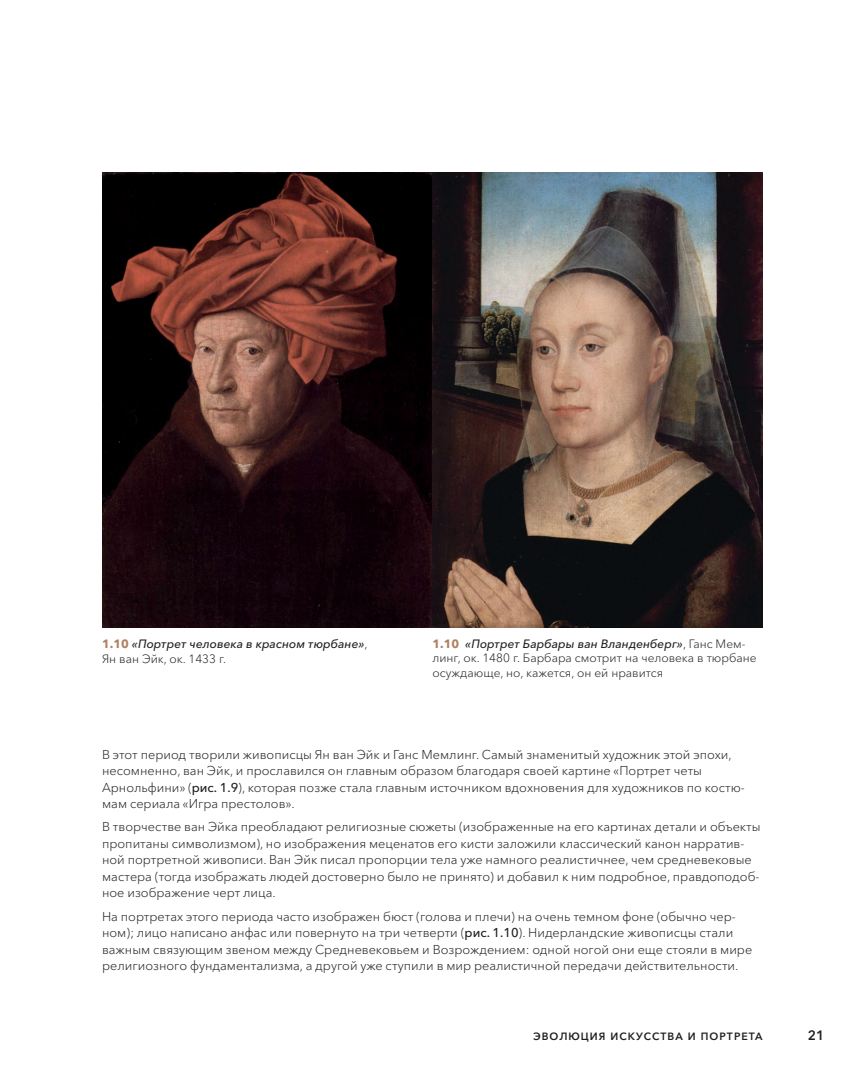
<style>
.page{position:relative;width:864px;height:1080px;background:#fff}
.page>*{position:absolute;margin:0;border:0;box-sizing:border-box;transform-origin:0 0}
.t1{font:600 13.5px "Avenir Next Cyr";color:#231f20}
.t2{font:300 12.75px/16.5px "Avenir Next Cyr";color:#231f20}
.t3{font:300 12px/14.4px "Avenir Next Cyr";color:#231f20}
.t4{font:italic 500 12px/14.4px "Avenir Next Cyr";color:#231f20}
.t5{font:600 10.5px "Avenir Next Cyr";letter-spacing:.1em;color:#231f20}
.s1{font-weight:700;font-style:normal;color:#af8163}
.s2{font-weight:300;font-style:normal}
.s3{font-weight:700;color:#af8163}
.s4{font-weight:500;font-style:italic}
.s5{font-weight:500}
</style>
<div class="page">
<img style="left:102px;top:173px;width:660px;height:454px">
<p class="t4" style="left:102px;top:637px;width:267px"><span class="s1">1.10</span> «Портрет человека в красном тюрбане»<span class="s2">,<br>Ян ван Эйк, ок. 1433 г.</span></p>
<p class="t3" style="left:432px;top:637px;width:325px"><span class="s3">1.10</span> <span class="s4">«Портрет Барбары ван Вланденберг»</span>, Ганс Мем‑ линг, ок. 1480 г. Барбара смотрит на человека в тюрбане осуждающе, но, кажется, он ей нравится</p>
<p class="t2" style="left:102px;top:746px;width:644px">В этот период творили живописцы Ян ван Эйк и Ганс Мемлинг. Самый знаменитый художник этой эпохи, несомненно, ван Эйк, и прославился он главным образом благодаря своей картине «Портрет четы Арнольфини» (<span class="s5">рис. 1.9</span>), которая позже стала главным источником вдохновения для художников по костю‑ мам сериала «Игра престолов».</p>
<p class="t2" style="left:102px;top:819px;width:659px">В творчестве ван Эйка преобладают религиозные сюжеты (изображенные на его картинах детали и объекты пропитаны символизмом), но изображения меценатов его кисти заложили классический канон нарратив‑ ной портретной живописи. Ван Эйк писал пропорции тела уже намного реалистичнее, чем средневековые мастера (тогда изображать людей достоверно было не принято) и добавил к ним подробное, правдоподоб‑ ное изображение черт лица.</p>
<p class="t2" style="left:102px;top:908px;width:651px">На портретах этого периода часто изображен бюст (голова и плечи) на очень темном фоне (обычно чер‑ ном); лицо написано анфас или повернуто на три четверти (<span class="s5">рис. 1.10</span>). Нидерландские живописцы стали важным связующим звеном между Средневековьем и Возрождением: одной ногой они еще стояли в мире религиозного фундаментализма, а другой уже ступили в мир реалистичной передачи действительности.</p>
<p class="t5" style="left:533px;top:1029px;width:231px">Эволюция искусства и портрета</p>
<p class="t1" style="left:807px;top:1027px;width:18px">21</p>
</div>
